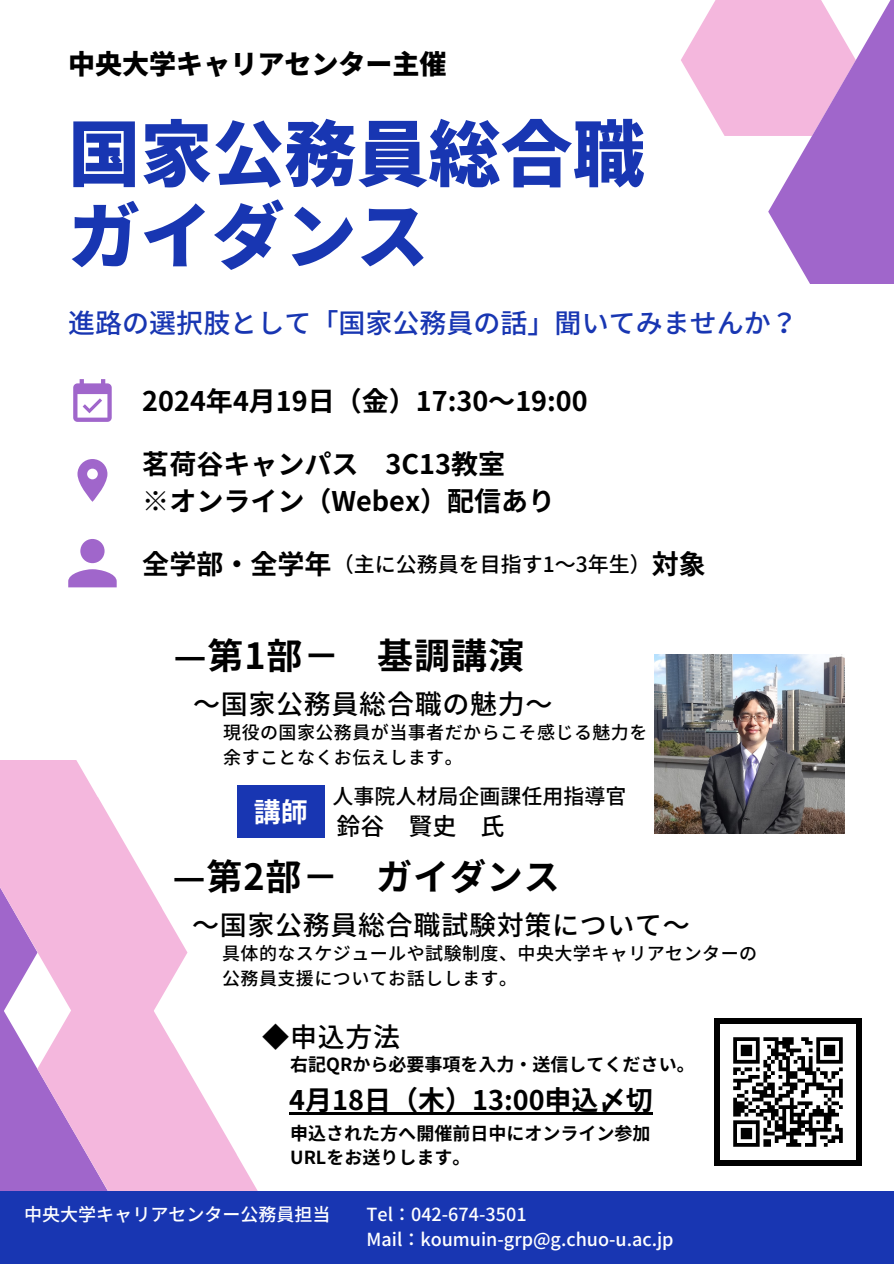
<style>
.page{position:relative;width:894px;height:1264px;background:#fff}
.page>*{position:absolute;margin:0;border:0;box-sizing:border-box;transform-origin:0 0}
.t1{font:800 72px/82.2px "Source Han Sans JP";color:#1836b2}
.t2{font:700 36px "Source Han Sans JP";letter-spacing:.025em;color:#000}
.t3{font:700 27px/37.2px "Source Han Sans JP";color:#000}
.t4{font:500 27px "Source Han Sans JP";letter-spacing:.025em;color:#000}
.t5{font:500 27px "Source Han Sans JP";color:#1836b2}
.t6{font:800 27px "Source Han Sans JP";color:#000}
.t7{font:700 27px "Source Han Sans JP";color:#fff}
.t8{font:500 24px "Source Han Sans JP";color:#000}
.t9{font:500 21px "Source Han Sans JP";color:#000}
.t10{font:500 18px/24.8px "Source Han Sans JP";letter-spacing:.025em;color:#000}
.t11{font:500 18px "Source Han Sans JP";color:#fff}
.t12{font:700 18px/24.8px "Source Han Sans JP";color:#000}
</style>
<div class="page">
<svg style="left:112px;top:822px;width:75px;height:184px;fill:#f4b7dd"></svg>
<svg style="left:681px;top:0;width:212px;height:284px"></svg>
<svg style="left:0;top:760px;width:112px;height:430px;background:#e0aadc"></svg>
<svg style="left:37px;top:1006px;width:220px;height:184px;fill:#f4b7dd"></svg>
<div style="left:0;top:1190px;width:893px;height:73px;background:#1836b2"></div>
<svg style="left:73px;top:379px;width:38px;height:43px"></svg>
<svg style="left:77px;top:459px;width:30px;height:43px"></svg>
<div style="left:713px;top:1017px;width:148px;height:148px;background:#000"></div>
<svg style="left:68px;top:539px;width:49px;height:48px"></svg>
<div style="left:237px;top:785px;width:88px;height:52px;background:#1836b2"></div>
<img style="left:720px;top:1024px;width:135px;height:135px">
<img style="left:654px;top:654px;width:190px;height:179px">
<hr style="left:289px;top:1112px;width:363px;height:2px;background:#000">
<p class="t6" style="left:68px;top:43px;width:379px">中央大学キャリアセンター主催</p>
<h1 class="t1" style="left:68px;top:109px;width:577px">国家公務員総合職ガイダンス</h1>
<h3 class="t5" style="left:68px;top:301px;width:730px">進路の選択肢として「国家公務員の話」聞いてみませんか？</h3>
<h3 class="t3" style="left:142px;top:381px;width:447px">2024年4月 19日（金）17:30～19:00</h3>
<p class="t3" style="left:142px;top:444px;width:414px">茗荷谷キャンパス 3C13教室<br>※オンライン（Webex）配信あり</p>
<h2 class="t3" style="left:142px;top:544px;width:190px">全学部・全学年</h2>
<p class="t9" style="left:332px;top:548px;width:319px">（主に公務員を目指す1～3年生）</p>
<h3 class="t3" style="left:651px;top:544px;width:55px">対象</h3>
<h3 class="t2" style="left:174px;top:627px;width:156px">—第1部－</h3>
<h3 class="t2" style="left:377px;top:627px;width:148px">基調講演</h3>
<h3 class="t4" style="left:193px;top:683px;width:358px">～国家公務員総合職の魅力～</h3>
<h3 class="t10" style="left:223px;top:719px;width:425px">現役の国家公務員が当事者だからこそ感じる魅力を余すことなくお伝えします。</h3>
<p class="t7" style="left:254px;top:790px;width:55px">講師</p>
<p class="t9" style="left:332px;top:779px;width:295px">人事院人材局企画課任用指導官</p>
<p class="t8" style="left:336px;top:807px;width:167px">鈴谷 賢史 氏</p>
<p class="t2" style="left:173px;top:848px;width:156px">—第2部－</p>
<p class="t2" style="left:376px;top:848px;width:185px">ガイダンス</p>
<p class="t4" style="left:192px;top:903px;width:497px">～国家公務員総合職試験対策について～</p>
<h5 class="t10" style="left:222px;top:940px;width:536px">具体的なスケジュールや試験制度、中央大学キャリアセンターの公務員支援についてお話しします。</h5>
<h4 class="t4" style="left:262px;top:1015px;width:139px">◆申込方法</h4>
<h2 class="t3" style="left:289px;top:1079px;width:365px">4月 18日（木）13:00申込〆切</h2>
<h3 class="t12" style="left:290px;top:1051px;width:406px">右記QRから必要事項を入力・送信してください。</h3>
<p class="t12" style="left:290px;top:1119px;width:362px">申込された方へ開催前日中にオンライン参加<br>URLをお送りします。</p>
<h3 class="t11" style="left:24px;top:1199px;width:308px">中央大学キャリアセンター公務員担当</h3>
<h3 class="t11" style="left:366px;top:1199px;width:161px">Tel：042-674-3501</h3>
<h5 class="t11" style="left:366px;top:1224px;width:308px">Mail：koumuin-grp@g.chuo-u.ac.jp</h5>
</div>
